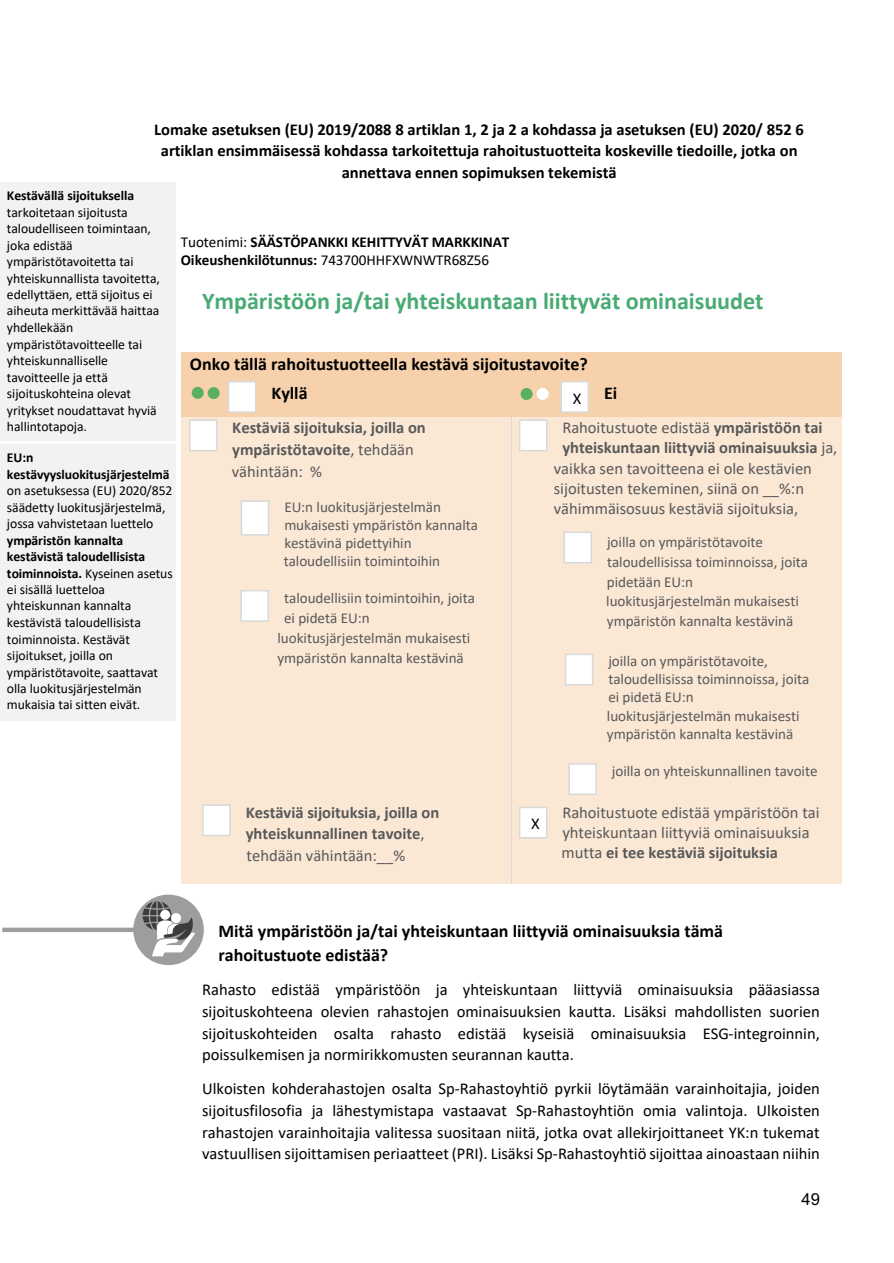
<style>
.page{position:relative;width:894px;height:1263px;background:#fff}
.page>*{position:absolute;margin:0;border:0;box-sizing:border-box;transform-origin:0 0}
.t1{font:700 24.15px "Calibri";letter-spacing:-.005em;color:#49ab74}
.t2{font:700 18px/23.7px "Calibri";color:#000}
.t3{font:16.5px/21.8px "Calibri";color:#000;text-align:justify}
.t4{font:16.5px/20.1px "Calibri";color:#595959}
.t5{font:700 16.5px/21.8px "Calibri";color:#000;text-align:center}
.t6{font:700 16.5px/21.8px "Calibri";color:#595959}
.t7{font:16.5px "Arial";color:#000}
.t8{font:15.15px/18.3px "Calibri";letter-spacing:-.005em;color:#595959}
.t9{font:700 15.15px/18.3px "Calibri";letter-spacing:-.005em;color:#000}
.t10{font:13.65px/16.5px "Calibri";letter-spacing:-.005em;color:#000}
.t11{font:700 13.65px/16.5px "Calibri";letter-spacing:-.005em;color:#000}
.s1{font-weight:700}
.s2{font-weight:400}
</style>
<div class="page">
<div style="left:181px;top:352px;width:660px;height:30px;background:#f6d1ac"></div>
<div style="left:181px;top:382px;width:330px;height:35px;background:#f6d1ac"></div>
<div style="left:511px;top:382px;width:330px;height:35px;background:#f6d1ac"></div>
<div style="left:181px;top:417px;width:330px;height:384px;background:#fae8d5"></div>
<div style="left:511px;top:417px;width:330px;height:384px;background:#fae8d5"></div>
<hr style="left:510px;top:417px;width:1px;height:384px;background:#d9d9d9">
<div style="left:181px;top:801px;width:330px;height:83px;background:#fae8d5"></div>
<div style="left:511px;top:801px;width:330px;height:83px;background:#fae8d5"></div>
<hr style="left:510px;top:801px;width:1px;height:83px;background:#d9d9d9">
<div style="left:0;top:182px;width:176px;height:259px;background:#f2f2f2"></div>
<div style="left:0;top:444px;width:176px;height:277px;background:#f2f2f2"></div>
<div style="left:536px;top:388px;width:12px;height:12px;background:#fff;border-radius:50%"></div>
<div style="left:520px;top:388px;width:12px;height:12px;background:#5ab05d;border-radius:50%"></div>
<div style="left:207px;top:387px;width:12px;height:12px;background:#5ab05d;border-radius:50%"></div>
<div style="left:192px;top:387px;width:12px;height:12px;background:#5ab05d;border-radius:50%"></div>
<div style="left:228px;top:382px;width:27px;height:30px;background:#fff"></div>
<div style="left:228px;top:382px;width:28px;height:31px;border:2px solid #d9d9d9"></div>
<div style="left:561px;top:382px;width:27px;height:30px;background:#fff"></div>
<div style="left:560px;top:382px;width:29px;height:31px;border:2px solid #d9d9d9"></div>
<div style="left:519px;top:420px;width:27px;height:30px;background:#fff"></div>
<div style="left:518px;top:419px;width:29px;height:32px;border:2px solid #d9d9d9"></div>
<div style="left:564px;top:532px;width:27px;height:30px;background:#fff"></div>
<div style="left:563px;top:531px;width:29px;height:32px;border:2px solid #d9d9d9"></div>
<div style="left:565px;top:654px;width:27px;height:30px;background:#fff"></div>
<div style="left:564px;top:653px;width:29px;height:32px;border:2px solid #d9d9d9"></div>
<div style="left:569px;top:764px;width:27px;height:30px;background:#fff"></div>
<div style="left:568px;top:763px;width:28px;height:32px;border:2px solid #d9d9d9"></div>
<div style="left:519px;top:807px;width:27px;height:30px;background:#fff"></div>
<div style="left:518px;top:806px;width:29px;height:32px;border:2px solid #d9d9d9"></div>
<div style="left:203px;top:805px;width:27px;height:30px;background:#fff"></div>
<div style="left:202px;top:804px;width:28px;height:32px;border:2px solid #d9d9d9"></div>
<div style="left:241px;top:590px;width:27px;height:31px;background:#fff"></div>
<div style="left:240px;top:590px;width:29px;height:32px;border:2px solid #d9d9d9"></div>
<div style="left:241px;top:501px;width:27px;height:34px;background:#fff"></div>
<div style="left:240px;top:500px;width:29px;height:35px;border:2px solid #d9d9d9"></div>
<div style="left:190px;top:420px;width:27px;height:30px;background:#fff"></div>
<div style="left:189px;top:419px;width:28px;height:32px;border:2px solid #d9d9d9"></div>
<div style="left:2px;top:927px;width:144px;height:5px;background:#9d9d9c"></div>
<div style="left:133px;top:894px;width:71px;height:71px;background:#9d9d9c;border-radius:50%"></div>
<svg style="left:142px;top:901px;width:54px;height:55px"></svg>
<p class="t5" style="left:154px;top:118px;width:651px">Lomake asetuksen (EU) 2019/2088 8 artiklan 1, 2 ja 2 a kohdassa ja asetuksen (EU) 2020/ 852 6 artiklan ensimmäisessä kohdassa tarkoitettuja rahoitustuotteita koskeville tiedoille, jotka on annettava ennen sopimuksen tekemistä</p>
<p class="t11" style="left:7px;top:187px;width:129px">Kestävällä sijoituksella</p>
<p class="t10" style="left:7px;top:204px;width:154px">tarkoitetaan sijoitusta taloudelliseen toimintaan, joka edistää ympäristötavoitetta tai yhteiskunnallista tavoitetta, edellyttäen, että sijoitus ei aiheuta merkittävää haittaa yhdellekään ympäristötavoitteelle tai yhteiskunnalliselle tavoitteelle ja että sijoituskohteina olevat yritykset noudattavat hyviä hallintotapoja.</p>
<p class="t11" style="left:7px;top:449px;width:164px">EU:n kestävyysluokitusjärjestelmä</p>
<p class="t10" style="left:7px;top:482px;width:167px">on asetuksessa (EU) 2020/852 säädetty luokitusjärjestelmä, jossa vahvistetaan luettelo</p>
<p class="t10" style="left:7px;top:531px;width:167px"><span class="s1">ympäristön kannalta kestävistä taloudellisista toiminnoista.</span> Kyseinen asetus ei sisällä luetteloa yhteiskunnan kannalta kestävistä taloudellisista toiminnoista. Kestävät sijoitukset, joilla on ympäristötavoite, saattavat olla luokitusjärjestelmän mukaisia tai sitten eivät.</p>
<p class="t9" style="left:181px;top:233px;width:330px"><span class="s2">Tuotenimi:</span> SÄÄSTÖPANKKI KEHITTYVÄT MARKKINAT<br>Oikeushenkilötunnus: <span class="s2">743700HHFXWNWTR68Z56</span></p>
<h1 class="t1" style="left:202px;top:286px;width:562px">Ympäristöön ja/tai yhteiskuntaan liittyvät ominaisuudet</h1>
<h2 class="t2" style="left:271px;top:348px;width:317px;line-height:29.5px;text-indent:-82px">Onko tällä rahoitustuotteella kestävä sijoitustavoite?<br>Kyllä</h2>
<p class="t3" style="left:572px;top:387px;width:10px">X</p>
<h2 class="t2" style="left:603px;top:381px;width:15px">Ei</h2>
<p class="t6" style="left:232px;top:417px;width:195px">Kestäviä sijoituksia, joilla on ympäristötavoite<span class="s2">, tehdään vähintään: %</span></p>
<p class="t8" style="left:283px;top:497px;width:196px">EU:n luokitusjärjestelmän mukaisesti ympäristön kannalta kestävinä pidettyihin taloudellisiin toimintoihin</p>
<p class="t8" style="left:284px;top:589px;width:192px">taloudellisiin toimintoihin, joita</p>
<p class="t8" style="left:284px;top:608px;width:87px">ei pidetä EU:n</p>
<p class="t8" style="left:277px;top:628px;width:194px">luokitusjärjestelmän mukaisesti</p>
<p class="t8" style="left:277px;top:648px;width:188px">ympäristön kannalta kestävinä</p>
<p class="t4" style="left:562px;top:417px;width:261px">Rahoitustuote edistää <span class="s1">ympäristöön tai</span></p>
<p class="t6" style="left:562px;top:437px;width:276px">yhteiskuntaan liittyviä ominaisuuksia <span class="s2">ja,</span></p>
<p class="t4" style="left:553px;top:458px;width:259px">vaikka sen tavoitteena ei ole kestävien</p>
<p class="t4" style="left:553px;top:478px;width:252px">sijoitusten tekeminen, siinä on __%:n</p>
<p class="t4" style="left:553px;top:498px;width:246px">vähimmäisosuus kestäviä sijoituksia,</p>
<p class="t8" style="left:606px;top:532px;width:203px;line-height:19.8px">joilla on ympäristötavoite taloudellisissa toiminnoissa, joita pidetään EU:n luokitusjärjestelmän mukaisesti ympäristön kannalta kestävinä</p>
<p class="t8" style="left:606px;top:651px;width:204px">joilla on ympäristötavoite, taloudellisissa toiminnoissa, joita ei pidetä EU:n luokitusjärjestelmän mukaisesti ympäristön kannalta kestävinä</p>
<p class="t8" style="left:611px;top:761px;width:207px">joilla on yhteiskunnallinen tavoite</p>
<p class="t6" style="left:246px;top:801px;width:195px">Kestäviä sijoituksia, joilla on yhteiskunnallinen tavoite<span class="s2">, tehdään vähintään:__%</span></p>
<p class="t4" style="left:561px;top:802px;width:259px">Rahoitustuote edistää ympäristöön tai yhteiskuntaan liittyviä ominaisuuksia mutta <span class="s1">ei tee kestäviä sijoituksia</span></p>
<p class="t3" style="left:531px;top:813px;width:10px">X</p>
<h2 class="t2" style="left:218px;top:919px;width:506px">Mitä ympäristöön ja/tai yhteiskuntaan liittyviä ominaisuuksia tämä rahoitustuote edistää?</h2>
<p class="t3" style="left:202px;top:978px;width:619px">Rahasto edistää ympäristöön ja yhteiskuntaan liittyviä ominaisuuksia pääasiassa sijoituskohteena olevien rahastojen ominaisuuksien kautta. Lisäksi mahdollisten suorien sijoituskohteiden osalta rahasto edistää kyseisiä ominaisuuksia ESG-integroinnin, poissulkemisen ja normirikkomusten seurannan kautta.</p>
<p class="t3" style="left:202px;top:1077px;width:619px">Ulkoisten kohderahastojen osalta Sp-Rahastoyhtiö pyrkii löytämään varainhoitajia, joiden sijoitusfilosofia ja lähestymistapa vastaavat Sp-Rahastoyhtiön omia valintoja. Ulkoisten rahastojen varainhoitajia valitessa suositaan niitä, jotka ovat allekirjoittaneet YK:n tukemat vastuullisen sijoittamisen periaatteet (PRI). Lisäksi Sp-Rahastoyhtiö sijoittaa ainoastaan niihin</p>
<p class="t7" style="left:801px;top:1189px;width:20px">49</p>
</div>
